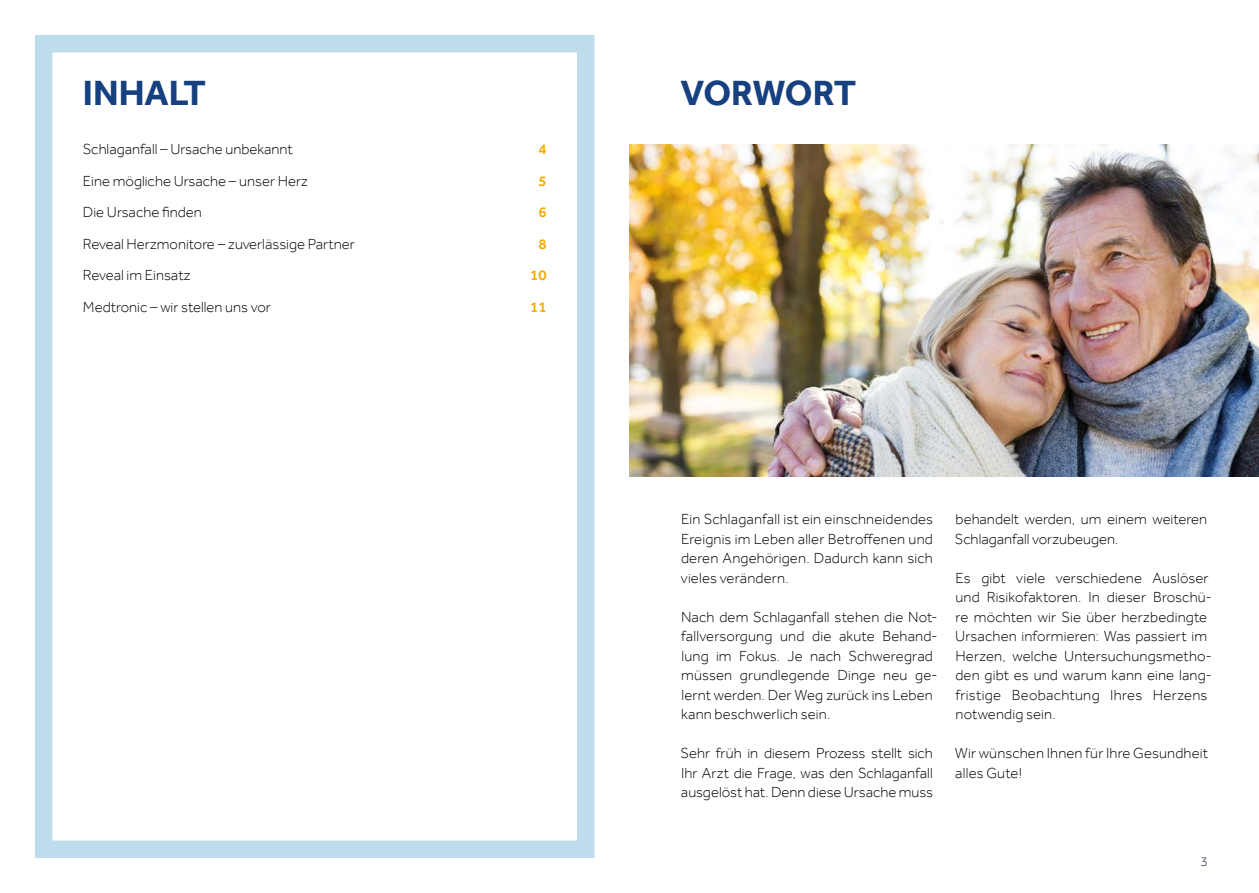
<style>
.page{position:relative;width:1259px;height:893px;background:#fff}
.page>*{position:absolute;margin:0;border:0;box-sizing:border-box;transform-origin:0 0}
.t1{font:700 36px "Effra";color:#16407f}
.t2{font:300 15px/19.5px "Effra";color:#000}
.t3{font:500 15px "Effra";color:#f4ab00}
.t4{font:300 13.5px "Effra";color:#1d2140}
</style>
<div class="page">
<div style="left:35px;top:35px;width:559px;height:823px;border:17px solid #bfdced"></div>
<img style="left:629px;top:145px;width:630px;height:331px">
<h1 class="t1" style="left:83px;top:71px;width:124px">INHALT</h1>
<h1 class="t1" style="left:680px;top:71px;width:177px">VORWORT</h1>
<p class="t2" style="left:83px;top:140px;width:211px">Schlaganfall – Ursache unbekannt</p>
<p class="t3" style="left:538px;top:140px;width:10px">4</p>
<p class="t2" style="left:83px;top:171px;width:227px">Eine mögliche Ursache – unser Herz</p>
<p class="t3" style="left:538px;top:172px;width:10px">5</p>
<p class="t2" style="left:83px;top:203px;width:120px">Die Ursache finden</p>
<p class="t3" style="left:538px;top:203px;width:10px">6</p>
<p class="t2" style="left:83px;top:234px;width:273px">Reveal Herzmonitore – zuverlässige Partner</p>
<p class="t3" style="left:538px;top:235px;width:10px">8</p>
<p class="t2" style="left:83px;top:266px;width:109px">Reveal im Einsatz</p>
<p class="t3" style="left:530px;top:266px;width:18px">10</p>
<p class="t2" style="left:83px;top:297px;width:189px">Medtronic – wir stellen uns vor</p>
<p class="t3" style="left:530px;top:298px;width:18px">11</p>
<p class="t2" style="left:681px;top:510px;width:254px;text-align:justify">Ein Schlaganfall ist ein einschneidendes Ereignis im Leben aller Betroffenen und deren Angehörigen. Dadurch kann sich vieles verändern.</p>
<p class="t2" style="left:681px;top:607px;width:258px">Nach dem Schlaganfall stehen die Not&shy;fallversorgung und die akute Behand&shy;lung im Fokus. Je nach Schweregrad müssen grundlegende Dinge neu ge&shy;lernt werden. Der Weg zurück ins Leben kann beschwerlich sein.</p>
<p class="t2" style="left:680px;top:744px;width:254px;text-align:justify">Sehr früh in diesem Prozess stellt sich Ihr Arzt die Frage, was den Schlaganfall ausgelöst hat. Denn diese Ursache muss</p>
<p class="t2" style="left:955px;top:510px;width:254px">behandelt werden, um einem weiteren<br>Schlaganfall vorzubeugen.</p>
<p class="t2" style="left:955px;top:568px;width:258px">Es gibt viele verschiedene Auslöser und Risikofaktoren. In dieser Broschü&shy;re möchten wir Sie über herzbedingte Ursachen informieren: Was passiert im Herzen, welche Untersuchungsmetho&shy;den gibt es und warum kann eine lang&shy;fristige Beobachtung Ihres Herzens notwendig sein.</p>
<p class="t2" style="left:955px;top:744px;width:255px">Wir wünschen Ihnen für Ihre Gesundheit alles Gute!</p>
<p class="t4" style="left:1200px;top:853px;width:9px">3</p>
</div>
